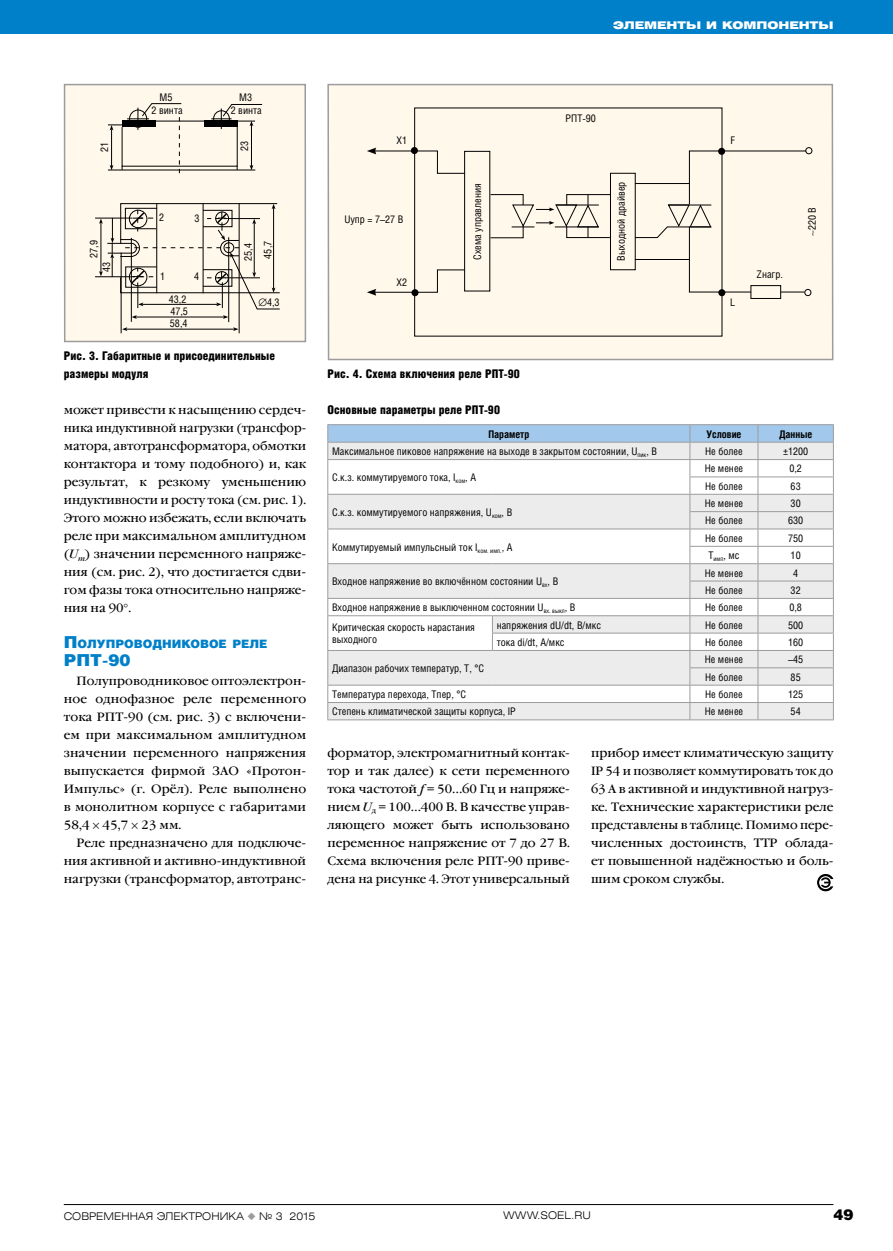
<style>
.page{position:relative;width:893px;height:1251px;background:#fff}
.page>*{position:absolute;margin:0;border:0;box-sizing:border-box;transform-origin:0 0}
.t1{font:900 16.5px "Helios";color:#0080c8}
.t2{font:900 15px "Helios";color:#000}
.t3{font:12px/18px "Garamond Book C";color:#000;text-align:justify}
.t4{font:900 12px/18px "Helios Cond";color:#000}
.t5{font:900 11.55px "Helios";color:#0080c8}
.t6{font:10.5px/19.5px "Helios Cond";color:#000}
.t7{font:300 10.5px "Helios Ext";color:#000}
.t8{font:700 10.5px "Helios Cond";color:#000}
.t9{font:900 10.5px "Helios Ext";color:#fff}
.s1{font-style:italic}
.s2{font-size:16.5px}
.s3{color:#9c9c9d}
</style>
<div class="page">
<div style="left:0;top:0;width:893px;height:34px;background:#0080c8"></div>
<hr style="left:64px;top:1203px;width:769px;height:1px;background:#000">
<div style="left:65px;top:85px;width:240px;height:256px;background:#fff8eb"></div>
<div style="left:204px;top:121px;width:33px;height:6px;background:#000"></div>
<hr style="left:108px;top:124px;width:46px;height:1px;background:#000">
<hr style="left:155px;top:121px;width:100px;height:1px;background:#000">
<hr style="left:108px;top:170px;width:147px;height:1px;background:#000">
<hr style="left:111px;top:129px;width:1px;height:37px;background:#000">
<svg style="left:110px;top:125px;width:3px;height:5px"></svg>
<svg style="left:110px;top:165px;width:3px;height:5px"></svg>
<hr style="left:126px;top:329px;width:108px;height:1px;background:#000">
<svg style="left:233px;top:327px;width:5px;height:4px"></svg>
<svg style="left:122px;top:327px;width:5px;height:4px"></svg>
<hr style="left:251px;top:125px;width:1px;height:41px;background:#000">
<svg style="left:211px;top:104px;width:52px;height:25px"></svg>
<svg style="left:250px;top:165px;width:3px;height:5px"></svg>
<svg style="left:122px;top:103px;width:60px;height:70px"></svg>
<hr style="left:95px;top:218px;width:32px;height:1px;background:#000">
<hr style="left:95px;top:276px;width:35px;height:1px;background:#000">
<hr style="left:121px;top:252px;width:1px;height:81px;background:#000">
<hr style="left:131px;top:238px;width:1px;height:84px;background:#000">
<hr style="left:228px;top:237px;width:1px;height:85px;background:#000">
<svg style="left:99px;top:203px;width:181px;height:116px"></svg>
<hr style="left:239px;top:203px;width:1px;height:130px;background:#000">
<div style="left:64px;top:84px;width:242px;height:258px;border:2px solid #9c9c9d"></div>
<div style="left:328px;top:85px;width:505px;height:274px;background:#fff8eb"></div>
<div style="left:750px;top:285px;width:31px;height:14px;border:1px solid #000"></div>
<div style="left:805px;top:147px;width:7px;height:7px;border:1px solid #000;border-radius:50%"></div>
<div style="left:718px;top:148px;width:7px;height:7px;background:#000;border-radius:50%"></div>
<div style="left:718px;top:289px;width:7px;height:7px;background:#000;border-radius:50%"></div>
<svg style="left:367px;top:147px;width:244px;height:148px"></svg>
<div style="left:411px;top:147px;width:7px;height:7px;background:#000;border-radius:50%"></div>
<div style="left:411px;top:289px;width:7px;height:7px;background:#000;border-radius:50%"></div>
<div style="left:804px;top:289px;width:7px;height:7px;border:1px solid #000;border-radius:50%"></div>
<svg style="left:634px;top:150px;width:173px;height:143px"></svg>
<div style="left:327px;top:84px;width:506px;height:276px;border:2px solid #9c9c9d"></div>
<svg style="left:327px;top:424px;width:507px;height:295px"></svg>
<hr style="left:327px;top:719px;width:165px;height:1px;background:#9c9c9d">
<hr style="left:492px;top:719px;width:198px;height:1px;background:#9c9c9d">
<hr style="left:690px;top:719px;width:68px;height:1px;background:#9c9c9d">
<hr style="left:758px;top:719px;width:76px;height:1px;background:#9c9c9d">
<svg style="left:817px;top:874px;width:16px;height:17px"></svg>
<p class="t9" style="left:613px;top:19px;width:222px">Элементы и компоненты</p>
<p class="t6" style="left:159px;top:87px;width:14px">М5</p>
<p class="t6" style="left:239px;top:87px;width:14px">М3</p>
<p class="t6" style="left:152px;top:101px;width:33px">2 винта</p>
<p class="t6" style="left:231px;top:101px;width:33px">2 винта</p>
<p class="t6" style="left:94px;top:151px;width:12px;rotate:-90deg">21</p>
<p class="t6" style="left:235px;top:151px;width:12px;rotate:-90deg">23</p>
<p class="t6" style="left:84px;top:258px;width:19px;rotate:-90deg">27,9</p>
<p class="t6" style="left:96px;top:272px;width:12px;rotate:-90deg">43</p>
<p class="t6" style="left:159px;top:207px;width:7px">2</p>
<p class="t6" style="left:195px;top:208px;width:7px">3</p>
<p class="t6" style="left:160px;top:267px;width:7px">1</p>
<p class="t6" style="left:194px;top:267px;width:7px">4</p>
<p class="t6" style="left:169px;top:293px;width:21px;line-height:11.6px">43,2<br>47,5</p>
<p class="t6" style="left:170px;top:313px;width:19px">58,4</p>
<p class="t6" style="left:238px;top:261px;width:22px;rotate:-90deg">25,4<br>45,7</p>
<p class="t6" style="left:258px;top:292px;width:23px">∅4,3</p>
<p class="t4" style="left:64px;top:347px;width:213px">Рис. 3. Габаритные и присоединительные размеры модуля</p>
<p class="t3" style="left:64px;top:401px;width:244px">может привести к насыщению сердеч&shy;ника индуктивной нагрузки (трансфор&shy;матора, автотрансформатора, обмотки контактора и тому подобного) и, как результат, к резкому уменьшению индуктивности и росту тока (см. рис. 1).<br>Этого можно избежать, если включать реле при максимальном амплитудном (<span class="s1">U</span><sub>m</sub>) значении переменного напряже&shy;ния (см. рис. 2), что достигается сдви&shy;гом фазы тока относительно напряже&shy;ния на 90 .</p>
<p class="t5" style="left:64px;top:637px;width:205px"><span class="s2">П</span> олупроводниковое реле</p>
<h1 class="t1" style="left:64px;top:650px;width:68px">РПТ-90</h1>
<p class="t3" style="left:64px;top:671px;width:244px;text-indent:13px">Полупроводниковое оптоэлектрон&shy;ное однофазное реле переменного тока РПТ-90 (см. рис. 3) с включени&shy;ем при максимальном амплитудном значении переменного напряжения выпускается фирмой ЗАО «Протон-Импульс» (г. Орёл). Реле выполнено в монолитном корпусе с габаритами 58,4 45,7 23 мм.</p>
<p class="t3" style="left:64px;top:833px;width:244px;text-indent:13px">Реле предназначено для подключе&shy;ния активной и активно-индуктивной нагрузки (трансформатор, автотранс-</p>
<p class="t6" style="left:396px;top:130px;width:12px">X1</p>
<p class="t6" style="left:344px;top:209px;width:61px">Uупр = 7–27 В</p>
<p class="t6" style="left:396px;top:273px;width:12px">X2</p>
<p class="t6" style="left:565px;top:108px;width:32px">РПТ-90</p>
<p class="t6" style="left:467px;top:260px;width:78px;rotate:-90deg">Схема управления</p>
<p class="t6" style="left:611px;top:261px;width:81px;rotate:-90deg">Выходной драйвер</p>
<p class="t4" style="left:327px;top:365px;width:194px">Рис. 4. Схема включения реле РПТ-90</p>
<p class="t6" style="left:730px;top:130px;width:6px">F</p>
<p class="t6" style="left:730px;top:292px;width:6px">L</p>
<p class="t6" style="left:756px;top:265px;width:28px">Zнагр.</p>
<p class="t6" style="left:802px;top:236px;width:31px;rotate:-90deg">∼220 В</p>
<p class="t4" style="left:327px;top:400px;width:174px">Основные параметры реле РПТ-90</p>
<p class="t8" style="left:488px;top:427px;width:42px">Параметр</p>
<p class="t8" style="left:706px;top:427px;width:37px">Условие</p>
<p class="t8" style="left:779px;top:427px;width:35px">Данные</p>
<p class="t6" style="left:332px;top:441px;width:326px">Максимальное пиковое напряжение на выходе в закрытом состоянии, U<sub>пик</sub>, В</p>
<p class="t6" style="left:705px;top:441px;width:39px">Не более</p>
<p class="t6" style="left:783px;top:441px;width:27px">±1200</p>
<p class="t6" style="left:332px;top:467px;width:145px">С.к.з. коммутируемого тока, I<sub>ком</sub>, А</p>
<p class="t6" style="left:705px;top:458px;width:40px">Не менее</p>
<p class="t6" style="left:789px;top:458px;width:14px">0,2</p>
<p class="t6" style="left:705px;top:476px;width:39px">Не более</p>
<p class="t6" style="left:791px;top:476px;width:12px">63</p>
<p class="t6" style="left:332px;top:502px;width:182px">С.к.з. коммутируемого напряжения, U<sub>ком</sub>, В</p>
<p class="t6" style="left:332px;top:536px;width:182px">Коммутируемый импульсный ток I<sub>ком.</sub> <sub>имп.</sub>, А</p>
<p class="t6" style="left:332px;top:571px;width:228px">Входное напряжение во включённом состоянии U<sub>вх</sub>, В</p>
<p class="t6" style="left:705px;top:493px;width:40px">Не менее</p>
<p class="t6" style="left:791px;top:493px;width:12px">30</p>
<p class="t6" style="left:705px;top:510px;width:39px">Не более</p>
<p class="t6" style="left:788px;top:510px;width:17px">630</p>
<p class="t6" style="left:705px;top:528px;width:39px">Не более</p>
<p class="t6" style="left:788px;top:528px;width:17px">750</p>
<p class="t6" style="left:708px;top:545px;width:33px">T<sub>имп</sub>, мс</p>
<p class="t6" style="left:791px;top:545px;width:12px">10</p>
<p class="t6" style="left:705px;top:562px;width:40px">Не менее</p>
<p class="t6" style="left:793px;top:562px;width:7px">4</p>
<p class="t6" style="left:705px;top:580px;width:39px">Не более</p>
<p class="t6" style="left:791px;top:580px;width:12px">32</p>
<p class="t6" style="left:332px;top:597px;width:245px">Входное напряжение в выключенном состоянии U<sub>вх.</sub> <sub>выкл</sub>, В</p>
<p class="t6" style="left:705px;top:597px;width:39px">Не более</p>
<p class="t6" style="left:789px;top:597px;width:14px">0,8</p>
<p class="t6" style="left:332px;top:621px;width:144px;line-height:12px">Критическая скорость нарастания выходного</p>
<p class="t6" style="left:497px;top:614px;width:106px">напряжения dU/dt, В/мкс</p>
<p class="t6" style="left:705px;top:614px;width:39px">Не более</p>
<p class="t6" style="left:788px;top:614px;width:17px">500</p>
<p class="t6" style="left:497px;top:632px;width:69px">тока di/dt, А/мкс</p>
<p class="t6" style="left:705px;top:632px;width:39px">Не более</p>
<p class="t6" style="left:788px;top:632px;width:17px">160</p>
<p class="t6" style="left:332px;top:658px;width:153px">Диапазон рабочих температур, Т, °С</p>
<p class="t6" style="left:705px;top:649px;width:40px">Не менее</p>
<p class="t6" style="left:788px;top:649px;width:17px">–45</p>
<p class="t6" style="left:705px;top:666px;width:39px">Не более</p>
<p class="t6" style="left:791px;top:666px;width:12px">85</p>
<p class="t6" style="left:332px;top:684px;width:135px">Температура перехода, Тпер, °С</p>
<p class="t6" style="left:705px;top:684px;width:39px">Не более</p>
<p class="t6" style="left:788px;top:684px;width:17px">125</p>
<p class="t6" style="left:332px;top:701px;width:185px">Степень климатической защиты корпуса, IP</p>
<p class="t6" style="left:705px;top:701px;width:40px">Не менее</p>
<p class="t6" style="left:791px;top:701px;width:12px">54</p>
<p class="t3" style="left:327px;top:743px;width:244px">форматор, электромагнитный контак&shy;тор и так далее) к сети переменного тока частотой <span class="s1">f</span> = 50…60 Гц и напряже&shy;нием <span class="s1">U</span><sub>д</sub> = 100…400 В. В качестве управ&shy;ляющего может быть использовано переменное напряжение от 7 до 27 В.<br>Схема включения реле РПТ-90 приве&shy;дена на рисунке 4. Этот универсальный</p>
<p class="t3" style="left:591px;top:743px;width:244px">прибор имеет климатическую защиту IP 54 и позволяет коммутировать ток до 63 А в активной и индуктивной нагруз&shy;ке. Технические характеристики реле представлены в таблице. Помимо пере&shy;численных достоинств, ТТР облада&shy;ет повышенной надёжностью и боль&shy;шим сроком службы.</p>
<p class="t7" style="left:64px;top:1208px;width:253px">СОВРЕМЕННАЯ ЭЛЕКТРОНИКА <span class="s3">◆</span> № 3 2015</p>
<p class="t7" style="left:503px;top:1208px;width:89px">WWW.SOEL.RU</p>
<p class="t2" style="left:833px;top:1204px;width:22px">49</p>
</div>
